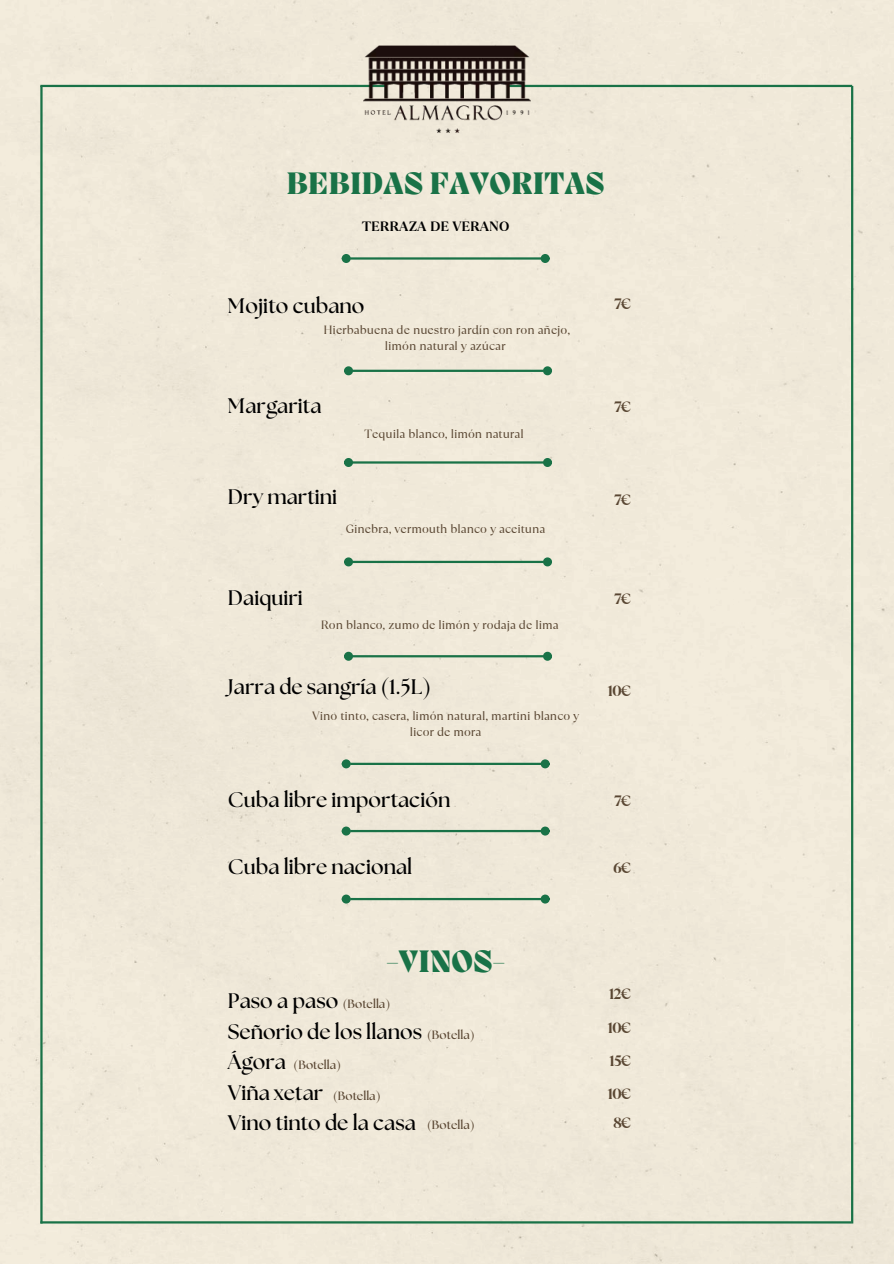
<style>
.page{position:relative;width:894px;height:1264px;background:#fff}
.page>*{position:absolute;margin:0;border:0;box-sizing:border-box;transform-origin:0 0}
.t1{font:800 31.95px "Migra";color:#197247}
.t2{font:700 21px "The Seasons";color:#000}
.t3{font:700 15px "TT Ramillas";letter-spacing:-.08em;color:#594632}
.t4{font:700 13.5px "TT Ramillas";color:#000}
.t5{font:12px/16px "TT Ramillas";color:#594632;text-align:center}
.t6{font:700 12px "The Seasons";color:#594632}
.s1{font-size:12px;color:#594632}
</style>
<div class="page">
<div style="left:0;top:0;width:893px;height:1263px;background:#f0e9d9"></div>
<hr style="left:40px;top:85px;width:345px;height:2px;background:#197247">
<hr style="left:507px;top:85px;width:344px;height:2px;background:#197247">
<hr style="left:350px;top:257px;width:191px;height:2px;background:#197247">
<div style="left:343px;top:255px;width:6px;height:7px;background:#197247;border-radius:50%"></div>
<div style="left:341px;top:254px;width:9px;height:9px;border:2px solid #197247;border-radius:50%"></div>
<div style="left:541px;top:255px;width:7px;height:7px;background:#197247;border-radius:50%"></div>
<div style="left:540px;top:254px;width:9px;height:9px;border:2px solid #197247;border-radius:50%"></div>
<hr style="left:40px;top:1221px;width:810px;height:2px;background:#197247">
<hr style="left:40px;top:86px;width:3px;height:1137px;background:#197247">
<hr style="left:850px;top:86px;width:3px;height:1137px;background:#197247">
<img style="left:363px;top:46px;width:167px;height:86px">
<hr style="left:352px;top:370px;width:191px;height:2px;background:#197247">
<div style="left:345px;top:367px;width:7px;height:7px;background:#197247;border-radius:50%"></div>
<div style="left:344px;top:366px;width:9px;height:9px;border:2px solid #197247;border-radius:50%"></div>
<div style="left:544px;top:367px;width:6px;height:7px;background:#197247;border-radius:50%"></div>
<div style="left:543px;top:366px;width:9px;height:9px;border:2px solid #197247;border-radius:50%"></div>
<hr style="left:352px;top:461px;width:191px;height:2px;background:#197247">
<div style="left:345px;top:459px;width:7px;height:7px;background:#197247;border-radius:50%"></div>
<div style="left:344px;top:458px;width:9px;height:9px;border:2px solid #197247;border-radius:50%"></div>
<div style="left:544px;top:459px;width:6px;height:7px;background:#197247;border-radius:50%"></div>
<div style="left:543px;top:458px;width:9px;height:9px;border:2px solid #197247;border-radius:50%"></div>
<hr style="left:352px;top:655px;width:191px;height:2px;background:#197247">
<div style="left:345px;top:653px;width:7px;height:6px;background:#197247;border-radius:50%"></div>
<div style="left:344px;top:651px;width:9px;height:9px;border:2px solid #197247;border-radius:50%"></div>
<div style="left:543px;top:651px;width:9px;height:9px;border:2px solid #197247;border-radius:50%"></div>
<hr style="left:350px;top:762px;width:191px;height:3px;background:#197247">
<div style="left:343px;top:760px;width:6px;height:7px;background:#197247;border-radius:50%"></div>
<div style="left:341px;top:759px;width:9px;height:9px;border:2px solid #197247;border-radius:50%"></div>
<div style="left:541px;top:760px;width:7px;height:7px;background:#197247;border-radius:50%"></div>
<div style="left:540px;top:759px;width:9px;height:9px;border:2px solid #197247;border-radius:50%"></div>
<hr style="left:352px;top:561px;width:191px;height:2px;background:#197247">
<div style="left:345px;top:558px;width:7px;height:7px;background:#197247;border-radius:50%"></div>
<div style="left:344px;top:557px;width:9px;height:9px;border:2px solid #197247;border-radius:50%"></div>
<div style="left:544px;top:558px;width:6px;height:7px;background:#197247;border-radius:50%"></div>
<div style="left:543px;top:557px;width:9px;height:9px;border:2px solid #197247;border-radius:50%"></div>
<hr style="left:350px;top:830px;width:191px;height:2px;background:#197247">
<div style="left:343px;top:827px;width:6px;height:7px;background:#197247;border-radius:50%"></div>
<div style="left:341px;top:826px;width:9px;height:9px;border:2px solid #197247;border-radius:50%"></div>
<div style="left:541px;top:827px;width:7px;height:7px;background:#197247;border-radius:50%"></div>
<div style="left:540px;top:826px;width:9px;height:9px;border:2px solid #197247;border-radius:50%"></div>
<hr style="left:350px;top:898px;width:191px;height:2px;background:#197247">
<div style="left:343px;top:895px;width:6px;height:7px;background:#197247;border-radius:50%"></div>
<div style="left:341px;top:894px;width:9px;height:9px;border:2px solid #197247;border-radius:50%"></div>
<div style="left:541px;top:895px;width:7px;height:7px;background:#197247;border-radius:50%"></div>
<div style="left:540px;top:894px;width:9px;height:9px;border:2px solid #197247;border-radius:50%"></div>
<h1 class="t1" style="left:286px;top:168px;width:320px">BEBIDAS FAVORITAS</h1>
<p class="t4" style="left:362px;top:217px;width:149px">TERRAZA DE VERANO</p>
<h2 class="t2" style="left:228px;top:296px;width:138px">Mojito cubano</h2>
<p class="t3" style="left:614px;top:293px;width:18px">7€</p>
<p class="t5" style="left:323px;top:321px;width:248px">Hierbabuena de nuestro jardín con ron añejo, limón natural y azúcar</p>
<h2 class="t2" style="left:228px;top:396px;width:95px">Margarita</h2>
<p class="t3" style="left:614px;top:396px;width:18px">7€</p>
<p class="t5" style="left:364px;top:426px;width:161px">Tequila blanco, limón natural</p>
<h2 class="t2" style="left:228px;top:487px;width:111px">Dry martini</h2>
<p class="t3" style="left:614px;top:489px;width:18px">7€</p>
<p class="t5" style="left:346px;top:521px;width:201px">Ginebra, vermouth blanco y aceituna</p>
<h2 class="t2" style="left:228px;top:588px;width:76px">Daiquiri</h2>
<p class="t3" style="left:614px;top:588px;width:18px">7€</p>
<p class="t5" style="left:321px;top:617px;width:239px">Ron blanco, zumo de limón y rodaja de lima</p>
<h2 class="t2" style="left:228px;top:677px;width:204px">Jarra de sangría (1.5L)</h2>
<p class="t5" style="left:312px;top:708px;width:269px">Vino tinto, casera, limón natural, martini blanco y licor de mora</p>
<p class="t3" style="left:607px;top:680px;width:25px">10€</p>
<h2 class="t2" style="left:228px;top:790px;width:224px">Cuba libre importación</h2>
<p class="t3" style="left:614px;top:790px;width:18px">7€</p>
<h2 class="t2" style="left:228px;top:857px;width:186px">Cuba libre nacional</h2>
<p class="t3" style="left:613px;top:857px;width:19px">6€</p>
<h1 class="t1" style="left:386px;top:946px;width:120px">-VINOS-</h1>
<h2 class="t2" style="left:228px;top:991px;width:112px">Paso a paso</h2>
<p class="t3" style="left:608px;top:983px;width:23px">12€</p>
<h2 class="t2" style="left:228px;top:1021px;width:196px">Señorio de los llanos</h2>
<p class="t3" style="left:607px;top:1017px;width:25px">10€</p>
<h2 class="t2" style="left:228px;top:1052px;width:59px">Ágora</h2>
<p class="t3" style="left:608px;top:1050px;width:23px">15€</p>
<p class="t6" style="left:342px;top:998px;width:49px">(Botella)</p>
<p class="t6" style="left:427px;top:1028px;width:49px">(Botella)</p>
<p class="t6" style="left:293px;top:1059px;width:49px">(Botella)</p>
<h2 class="t2" style="left:228px;top:1083px;width:154px">Viña xetar <span class="s1">(Botella)</span></h2>
<p class="t3" style="left:607px;top:1083px;width:25px">10€</p>
<h2 class="t2" style="left:228px;top:1113px;width:248px">Vino tinto de la casa <span class="s1">(Botella)</span></h2>
<p class="t3" style="left:613px;top:1112px;width:19px">8€</p>
</div>
